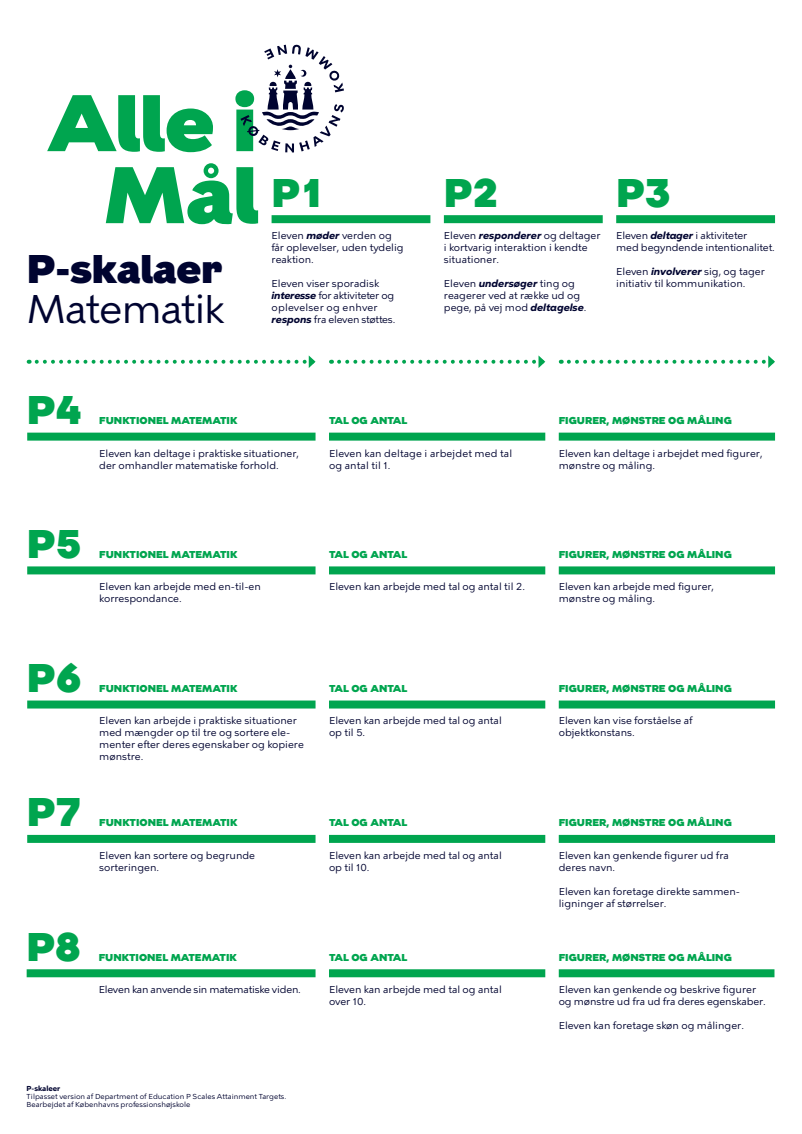
<style>
.page{position:relative;width:802px;height:1134px;background:#fff}
.page>*{position:absolute;margin:0;border:0;box-sizing:border-box;transform-origin:0 0}
.Logooversigt_størrel{font:900 80px "KBH";color:#00a54f}
.Logooversigt_størrel-2{font:900 40px "KBH";color:#00a54f}
.Logooversigt_størrel-3{font:900 40px "KBH";color:#000430}
.Logooversigt_størrel-4{font:40px "KBH";letter-spacing:-.03em;color:#000430}
.Logooversigt_størrel-5{font:10px/12px "KBH Tekst";color:#000430}
.Logooversigt_størrel-6{font:900 10px "KBH";color:#00a54f}
.Logooversigt_størrel-7{font:10px "KBH Tekst";letter-spacing:-.02em;color:#000430}
.Logooversigt_størrel-8{font:10px "KBH Tekst";letter-spacing:.02em;color:#000430}
.Logooversigt_størrel-9{font:7.2px/8.4px "KBH Tekst";color:#000430}
.Logooversigt_størrel-10{font:700 7.2px "KBH Tekst";color:#000430}
.s1{font-weight:700;font-style:italic}
</style>
<div class="page">
<div style="left:27px;top:433px;width:288px;height:8px;background:#00a54f"></div>
<div style="left:329px;top:433px;width:216px;height:8px;background:#00a54f"></div>
<div style="left:559px;top:433px;width:216px;height:8px;background:#00a54f"></div>
<div style="left:27px;top:566px;width:288px;height:8px;background:#00a54f"></div>
<div style="left:329px;top:566px;width:216px;height:8px;background:#00a54f"></div>
<div style="left:559px;top:566px;width:216px;height:8px;background:#00a54f"></div>
<div style="left:27px;top:700px;width:288px;height:8px;background:#00a54f"></div>
<div style="left:329px;top:700px;width:216px;height:8px;background:#00a54f"></div>
<div style="left:559px;top:700px;width:216px;height:8px;background:#00a54f"></div>
<div style="left:27px;top:835px;width:288px;height:8px;background:#00a54f"></div>
<div style="left:329px;top:835px;width:216px;height:8px;background:#00a54f"></div>
<div style="left:559px;top:835px;width:216px;height:8px;background:#00a54f"></div>
<div style="left:27px;top:969px;width:288px;height:8px;background:#00a54f"></div>
<div style="left:329px;top:969px;width:216px;height:8px;background:#00a54f"></div>
<div style="left:559px;top:969px;width:215px;height:8px;background:#00a54f"></div>
<div style="left:271px;top:215px;width:159px;height:8px;background:#00a54f"></div>
<div style="left:444px;top:215px;width:158px;height:8px;background:#00a54f"></div>
<div style="left:616px;top:215px;width:159px;height:8px;background:#00a54f"></div>
<svg style="left:240px;top:45px;width:104px;height:107px"></svg>
<svg style="left:37px;top:355px;width:278px;height:13px"></svg>
<svg style="left:339px;top:355px;width:206px;height:13px"></svg>
<svg style="left:569px;top:355px;width:206px;height:13px"></svg>
<p class="Logooversigt_størrel" style="left:47px;top:75px;width:211px">Alle i</p>
<p class="Logooversigt_størrel" style="left:104px;top:147px;width:155px">Mål</p>
<p class="Logooversigt_størrel-3" style="left:27px;top:245px;width:197px">P-skalaer</p>
<p class="Logooversigt_størrel-4" style="left:27px;top:284px;width:198px">Matematik</p>
<p class="Logooversigt_størrel-2" style="left:271px;top:169px;width:56px">P1</p>
<p class="Logooversigt_størrel-2" style="left:444px;top:169px;width:56px">P2</p>
<p class="Logooversigt_størrel-2" style="left:616px;top:169px;width:56px">P3</p>
<p class="Logooversigt_størrel-5" style="left:271px;top:229px;width:122px">Eleven <span class="s1">møder</span> verden og</p>
<p class="Logooversigt_størrel-5" style="left:271px;top:241px;width:133px">får oplevelser, uden tydelig</p>
<p class="Logooversigt_størrel-5" style="left:271px;top:253px;width:44px">reaktion.</p>
<p class="Logooversigt_størrel-5" style="left:271px;top:277px;width:109px">Eleven viser sporadisk</p>
<p class="Logooversigt_størrel-7" style="left:271px;top:289px;width:124px"><span class="s1">interesse</span> for aktiviteter og</p>
<p class="Logooversigt_størrel-8" style="left:271px;top:301px;width:108px">oplevelser og enhver</p>
<p class="Logooversigt_størrel-7" style="left:271px;top:313px;width:125px"><span class="s1">respons</span> fra eleven støttes.</p>
<p class="Logooversigt_størrel-5" style="left:444px;top:229px;width:158px">Eleven <span class="s1">responderer</span> og deltager i kortvarig interaktion i kendte</p>
<p class="Logooversigt_størrel-5" style="left:444px;top:253px;width:57px">situationer.</p>
<p class="Logooversigt_størrel-5" style="left:444px;top:277px;width:132px">Eleven <span class="s1">undersøger</span> ting og</p>
<p class="Logooversigt_størrel-5" style="left:444px;top:289px;width:144px">reagerer ved at række ud og pege, på vej mod <span class="s1">deltagelse</span>.</p>
<p class="Logooversigt_størrel-5" style="left:616px;top:229px;width:133px">Eleven <span class="s1">deltager</span> i aktiviteter</p>
<p class="Logooversigt_størrel-5" style="left:616px;top:241px;width:160px">med begyndende intentionalitet.</p>
<p class="Logooversigt_størrel-5" style="left:616px;top:265px;width:150px">Eleven <span class="s1">involverer</span> sig, og tager</p>
<p class="Logooversigt_størrel-5" style="left:616px;top:277px;width:131px">initiativ til kommunikation.</p>
<p class="Logooversigt_størrel-2" style="left:27px;top:386px;width:56px">P4</p>
<p class="Logooversigt_størrel-6" style="left:99px;top:415px;width:139px">FUNKTIONEL MATEMATIK</p>
<p class="Logooversigt_størrel-6" style="left:329px;top:415px;width:80px">TAL OG ANTAL</p>
<p class="Logooversigt_størrel-6" style="left:559px;top:415px;width:175px">FIGURER, MØNSTRE OG MÅLING</p>
<p class="Logooversigt_størrel-5" style="left:99px;top:447px;width:201px">Eleven kan deltage i praktiske situationer, der omhandler matematiske forhold.</p>
<p class="Logooversigt_størrel-5" style="left:329px;top:447px;width:185px">Eleven kan deltage i arbejdet med tal</p>
<p class="Logooversigt_størrel-5" style="left:559px;top:447px;width:205px">Eleven kan deltage i arbejdet med figurer, mønstre og måling.</p>
<p class="Logooversigt_størrel-5" style="left:329px;top:459px;width:63px">og antal til 1.</p>
<p class="Logooversigt_størrel-2" style="left:27px;top:520px;width:56px">P5</p>
<p class="Logooversigt_størrel-6" style="left:99px;top:548px;width:139px">FUNKTIONEL MATEMATIK</p>
<p class="Logooversigt_størrel-6" style="left:329px;top:548px;width:80px">TAL OG ANTAL</p>
<p class="Logooversigt_størrel-6" style="left:559px;top:548px;width:175px">FIGURER, MØNSTRE OG MÅLING</p>
<p class="Logooversigt_størrel-5" style="left:99px;top:581px;width:163px">Eleven kan arbejde med en-til-en</p>
<p class="Logooversigt_størrel-5" style="left:99px;top:593px;width:84px">korrespondance.</p>
<p class="Logooversigt_størrel-5" style="left:329px;top:581px;width:198px">Eleven kan arbejde med tal og antal til 2.</p>
<p class="Logooversigt_størrel-5" style="left:559px;top:581px;width:157px">Eleven kan arbejde med figurer,</p>
<p class="Logooversigt_størrel-5" style="left:559px;top:593px;width:98px">mønstre og måling.</p>
<p class="Logooversigt_størrel-2" style="left:27px;top:654px;width:56px">P6</p>
<p class="Logooversigt_størrel-2" style="left:27px;top:788px;width:56px">P7</p>
<p class="Logooversigt_størrel-2" style="left:26px;top:923px;width:56px">P8</p>
<p class="Logooversigt_størrel-6" style="left:99px;top:682px;width:139px">FUNKTIONEL MATEMATIK</p>
<p class="Logooversigt_størrel-6" style="left:329px;top:682px;width:80px">TAL OG ANTAL</p>
<p class="Logooversigt_størrel-6" style="left:559px;top:682px;width:175px">FIGURER, MØNSTRE OG MÅLING</p>
<p class="Logooversigt_størrel-5" style="left:99px;top:715px;width:199px">Eleven kan arbejde i praktiske situationer med mængder op til tre og sortere ele-</p>
<p class="Logooversigt_størrel-5" style="left:99px;top:739px;width:206px">menter efter deres egenskaber og kopiere mønstre.</p>
<p class="Logooversigt_størrel-5" style="left:559px;top:715px;width:135px">Eleven kan vise forståelse af</p>
<p class="Logooversigt_størrel-5" style="left:559px;top:727px;width:78px">objektkonstans.</p>
<p class="Logooversigt_størrel-5" style="left:329px;top:715px;width:174px">Eleven kan arbejde med tal og antal</p>
<p class="Logooversigt_størrel-5" style="left:329px;top:727px;width:38px">op til 5.</p>
<p class="Logooversigt_størrel-6" style="left:99px;top:817px;width:139px">FUNKTIONEL MATEMATIK</p>
<p class="Logooversigt_størrel-6" style="left:329px;top:817px;width:80px">TAL OG ANTAL</p>
<p class="Logooversigt_størrel-6" style="left:559px;top:817px;width:175px">FIGURER, MØNSTRE OG MÅLING</p>
<p class="Logooversigt_størrel-5" style="left:99px;top:849px;width:157px">Eleven kan sortere og begrunde</p>
<p class="Logooversigt_størrel-5" style="left:99px;top:861px;width:61px">sorteringen.</p>
<p class="Logooversigt_størrel-5" style="left:559px;top:849px;width:172px">Eleven kan genkende figurer ud fra</p>
<p class="Logooversigt_størrel-5" style="left:559px;top:861px;width:58px">deres navn.</p>
<p class="Logooversigt_størrel-5" style="left:559px;top:885px;width:183px">Eleven kan foretage direkte sammen-</p>
<p class="Logooversigt_størrel-5" style="left:559px;top:897px;width:109px">ligninger af størrelser.</p>
<p class="Logooversigt_størrel-5" style="left:329px;top:849px;width:174px">Eleven kan arbejde med tal og antal</p>
<p class="Logooversigt_størrel-5" style="left:329px;top:861px;width:42px">op til 10.</p>
<p class="Logooversigt_størrel-6" style="left:99px;top:951px;width:139px">FUNKTIONEL MATEMATIK</p>
<p class="Logooversigt_størrel-6" style="left:329px;top:951px;width:80px">TAL OG ANTAL</p>
<p class="Logooversigt_størrel-6" style="left:559px;top:951px;width:175px">FIGURER, MØNSTRE OG MÅLING</p>
<p class="Logooversigt_størrel-7" style="left:99px;top:983px;width:204px">Eleven kan anvende sin matematiske viden.</p>
<p class="Logooversigt_størrel-5" style="left:329px;top:984px;width:174px">Eleven kan arbejde med tal og antal</p>
<p class="Logooversigt_størrel-5" style="left:329px;top:996px;width:39px">over 10.</p>
<p class="Logooversigt_størrel-5" style="left:559px;top:984px;width:199px">Eleven kan genkende og beskrive figurer</p>
<p class="Logooversigt_størrel-5" style="left:559px;top:996px;width:209px">og mønstre ud fra ud fra deres egenskaber.</p>
<p class="Logooversigt_størrel-5" style="left:559px;top:1020px;width:187px">Eleven kan foretage skøn og målinger.</p>
<p class="Logooversigt_størrel-10" style="left:27px;top:1084px;width:35px">P-skaleer</p>
<p class="Logooversigt_størrel-9" style="left:27px;top:1092px;width:261px">Tilpasset version af Department of Education P Scales Attainment Targets.<br>Bearbejdet af Københavns professionshøjskole</p>
</div>
